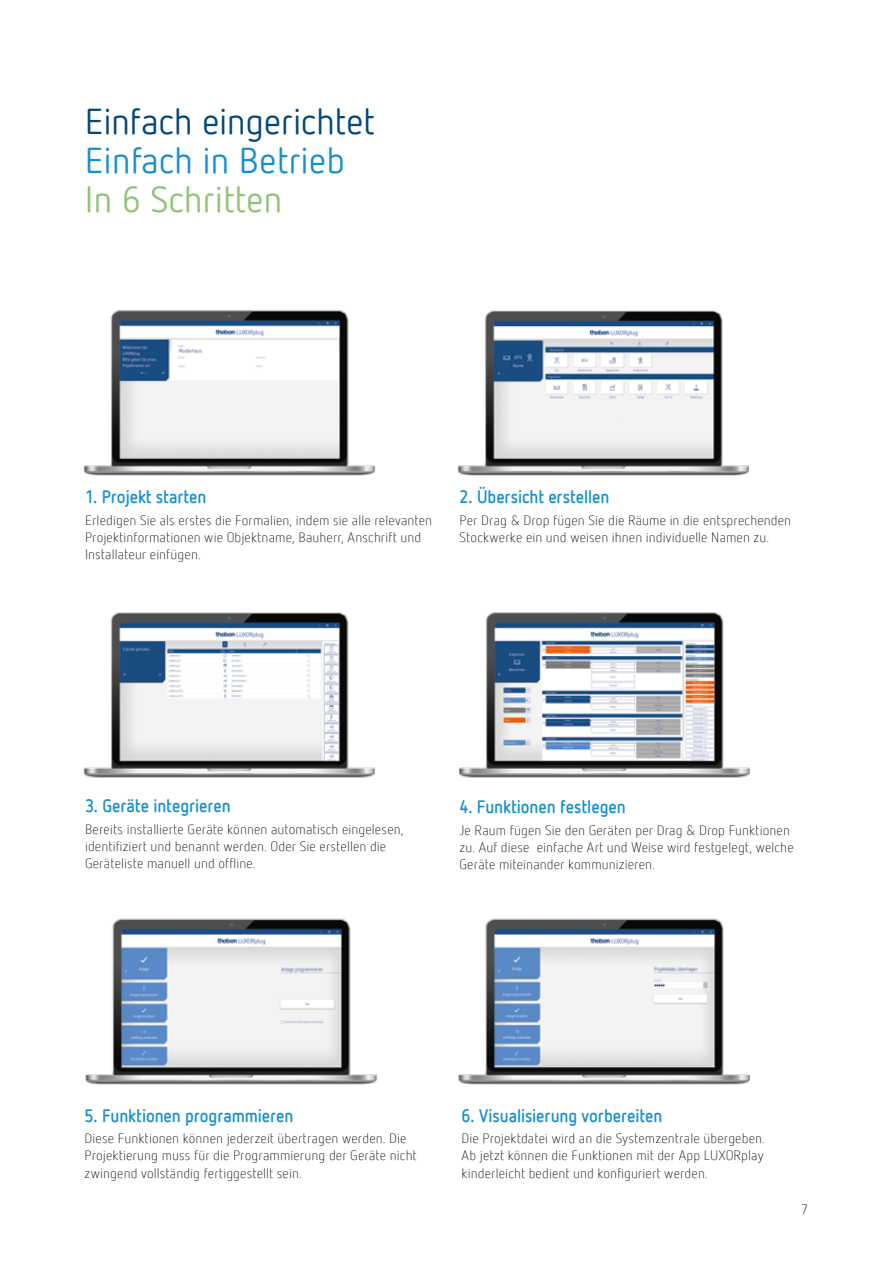
<style>
.page{position:relative;width:893px;height:1263px;background:#fff}
.page>*{position:absolute;margin:0;border:0;box-sizing:border-box;transform-origin:0 0}
.t1{font:36px "Netto Offc Pro";letter-spacing:-.01em;color:#00497b}
.t2{font:36px "Netto Offc Pro";color:#1790d0}
.t3{font:36px "Netto Offc Pro";color:#8fc475}
.t4{font:700 18px "Netto Offc Pro";letter-spacing:-.005em;color:#1790d0;scale:.92 1}
.t5{font:300 13.5px/17.2px "Netto Offc Pro";letter-spacing:.005em;color:#000}
</style>
<div class="page">
<img style="left:83px;top:612px;width:292px;height:166px">
<img style="left:458px;top:612px;width:292px;height:166px">
<img style="left:85px;top:918px;width:292px;height:167px">
<img style="left:458px;top:918px;width:292px;height:167px">
<img style="left:84px;top:310px;width:291px;height:166px">
<img style="left:458px;top:310px;width:291px;height:166px">
<h1 class="t1" style="left:85px;top:98px;width:291px">Einfach eingerichtet</h1>
<h1 class="t2" style="left:85px;top:137px;width:262px">Einfach in Betrieb</h1>
<h1 class="t3" style="left:85px;top:176px;width:199px">In 6 Schritten</h1>
<h2 class="t4" style="left:85px;top:485px;width:134px">1. Projekt starten</h2>
<p class="t5" style="left:85px;top:511px;width:349px">Erledigen Sie als erstes die Formalien, indem sie alle relevanten<br>Projektinformationen wie Objektname, Bauherr, Anschrift und<br>Installateur einfügen.</p>
<h2 class="t4" style="left:459px;top:485px;width:164px">2. Übersicht erstellen</h2>
<p class="t5" style="left:459px;top:511px;width:333px">Per Drag &amp; Drop fügen Sie die Räume in die entsprechenden<br>Stockwerke ein und weisen ihnen individuelle Namen zu.</p>
<h2 class="t4" style="left:85px;top:794px;width:160px">3. Geräte integrieren</h2>
<p class="t5" style="left:85px;top:820px;width:320px">Bereits installierte Geräte können automatisch eingelesen, identifiziert und benannt werden. Oder Sie erstellen die<br>Geräteliste manuell und offline.</p>
<h2 class="t4" style="left:459px;top:795px;width:182px">4. Funktionen festlegen</h2>
<p class="t5" style="left:459px;top:821px;width:336px">Je Raum fügen Sie den Geräten per Drag &amp; Drop Funktionen zu. Auf diese einfache Art und Weise wird festgelegt, welche<br>Geräte miteinander kommunizieren.</p>
<h2 class="t4" style="left:85px;top:1103px;width:229px">5. Funktionen programmieren</h2>
<p class="t5" style="left:85px;top:1129px;width:334px">Diese Funktionen können jederzeit übertragen werden. Die<br>Projektierung muss für die Programmierung der Geräte nicht zwingend vollständig fertiggestellt sein.</p>
<h2 class="t4" style="left:462px;top:1103px;width:220px">6. Visualisierung vorbereiten</h2>
<p class="t5" style="left:462px;top:1129px;width:305px;text-align:justify">Die Projektdatei wird an die Systemzentrale übergeben.<br>Ab jetzt können die Funktionen mit der App LUXORplay kinderleicht bedient und konfiguriert werden.</p>
<p class="t5" style="left:801px;top:1200px;width:8px">7</p>
</div>
